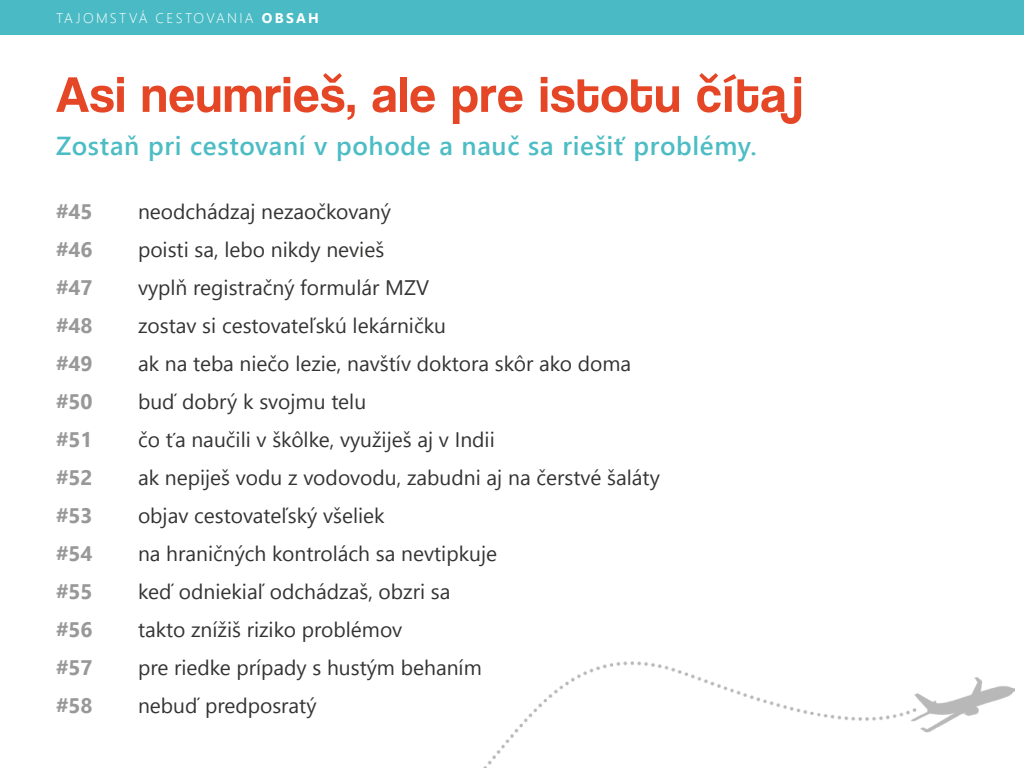
<style>
.page{position:relative;width:1024px;height:768px;background:#fff}
.page>*{position:absolute;margin:0;border:0;box-sizing:border-box;transform-origin:0 0}
.t1{font:52px "Coolvetica Rg";letter-spacing:.03em;color:#e44626}
.t2{font:600 26px "Segoe UI";letter-spacing:.025em;color:#4cbcc5}
.t3{font:21px/38px "Segoe UI";color:#343433}
.t4{font:700 21px/38px "Segoe UI";color:#989899;text-align:justify}
.t5{font:300 14px "Segoe UI";letter-spacing:.165em;color:#fff}
.s1{font-weight:700}
</style>
<div class="page">
<div style="left:0;top:0;width:1024px;height:35px;background:#4abbc5"></div>
<img style="left:483px;top:661px;width:532px;height:107px">
<p class="t5" style="left:56px;top:7px;width:264px">TAJOMSTVÁ CESTOVANIA <span class="s1">OBSAH</span></p>
<h1 class="t1" style="left:56px;top:64px;width:748px">Asi neumrieš, ale pre istotu číta j</h1>
<p class="t2" style="left:56px;top:125px;width:702px">Zostaň pri cestovaní v pohode a nauč sa riešiť problémy.</p>
<p class="t4" style="left:56px;top:193px;width:38px">#45 #46 #47 #48 #49 #50 #51 #52 #53 #54 #55 #56 #57 #58</p>
<p class="t3" style="left:138px;top:192px;width:523px">neodchádzaj nezaočkovaný<br>poisti sa, lebo nikdy nevieš<br>vyplň registračný formulár MZV<br>zostav si cestovateľskú lekárničku<br>ak na teba niečo lezie, navštív doktora skôr ako doma buď dobrý k svojmu telu<br>čo ťa naučili v škôlke, využiješ aj v Indii<br>ak nepiješ vodu z vodovodu, zabudni aj na čerstvé šaláty objav cestovateľský všeliek<br>na hraničných kontrolách sa nevtipkuje<br>keď odniekiaľ odchádzaš, obzri sa<br>takto znížiš riziko problémov<br>pre riedke prípady s hustým behaním<br>nebuď predposratý</p>
</div>
